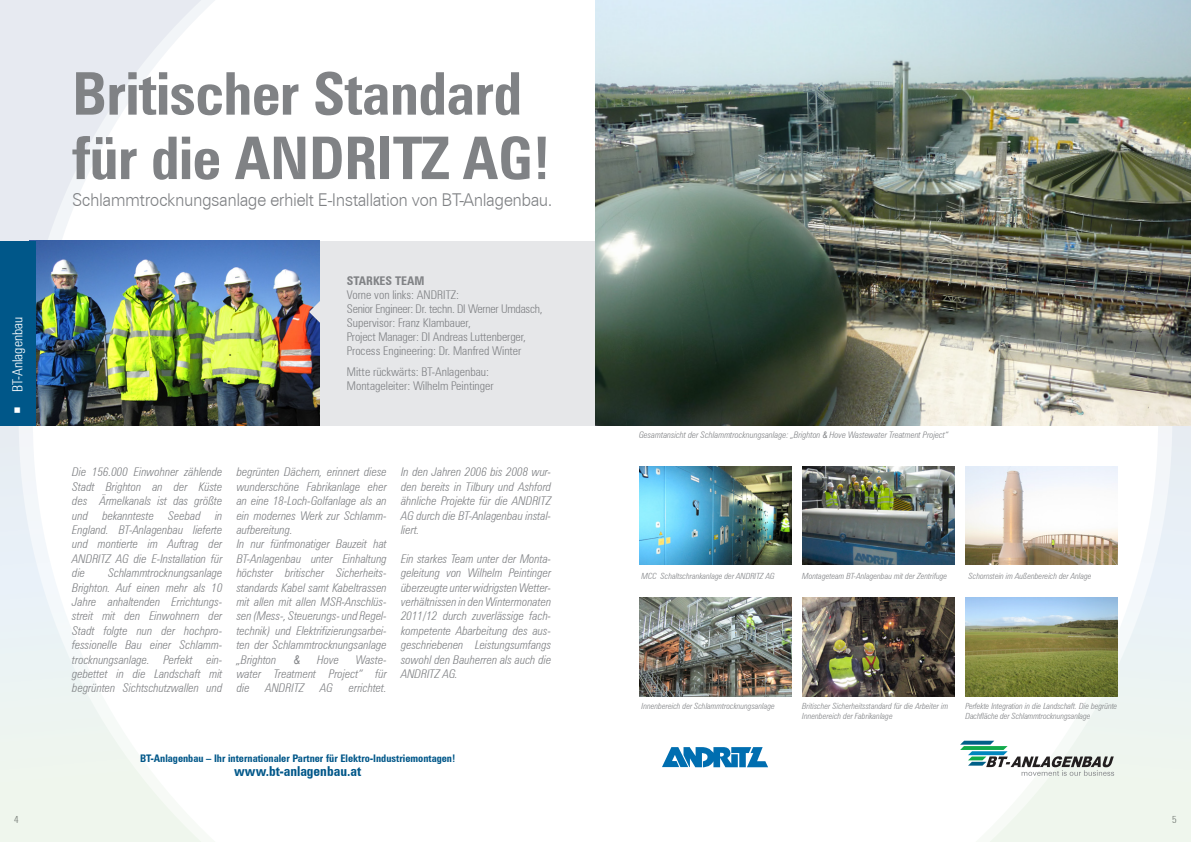
<style>
.page{position:relative;width:1191px;height:842px;background:#fff}
.page>*{position:absolute;margin:0;border:0;box-sizing:border-box;transform-origin:0 0}
.t1{font:700 58.9px/64.4px "Zurich BTG Condensed";letter-spacing:-.01em;color:#808285}
.t2{font:17.7px "Zurich BTG Light";letter-spacing:-.03em;color:#808285;scale:.95 1}
.t3{font:14px "Zurich BTGLC";color:#fff}
.t4{font:700 13.7px "Zurich BTG Condensed";color:#005789}
.t5{font:italic 12px/14.4px "Zurich BTGLC";color:#808285;text-align:justify}
.t6{font:12px/14px "Zurich BTGLC";color:#808285}
.t7{font:700 12px "Zurich BTG Condensed";color:#808285}
.t8{font:700 10.5px "Zurich BTG Condensed";color:#005789}
.t9{font:10px "Zurich BTGLC";color:#57585a}
.t10{font:italic 9px "Zurich BTGLC";color:#808285}
.t11{font:italic 8.5px/10.2px "Zurich BTGLC";color:#808285}
</style>
<div class="page">
<svg style="left:979px;top:425px;width:212px;height:417px"></svg>
<svg style="left:0;top:0;width:211px;height:842px"></svg>
<div style="left:0;top:241px;width:1191px;height:184px;background:#e6e7e9"></div>
<img style="left:35px;top:241px;width:285px;height:184px">
<img style="left:595px;top:0;width:596px;height:425px">
<svg style="left:309px;top:301px;width:11px;height:22px"></svg>
<div style="left:0;top:241px;width:35px;height:184px;background:#005789"></div>
<svg style="left:662px;top:747px;width:106px;height:21px"></svg>
<svg style="left:960px;top:741px;width:154px;height:35px"></svg>
<img style="left:639px;top:466px;width:152px;height:99px">
<img style="left:802px;top:466px;width:152px;height:99px">
<img style="left:965px;top:598px;width:152px;height:98px">
<img style="left:802px;top:598px;width:152px;height:98px">
<img style="left:639px;top:598px;width:152px;height:98px">
<img style="left:965px;top:466px;width:152px;height:99px">
<p class="t3" style="left:9px;top:414px;width:99px;rotate:-90deg">○ BT-Anlagenbau</p>
<h1 class="t1" style="left:72px;top:61px;width:480px">Britischer Standard für die ANDRITZ AG!</h1>
<h2 class="t2" style="left:72px;top:189px;width:507px">Schlammtrocknungsanlage erhielt E-Installation von BT-Anlagenbau.</h2>
<p class="t7" style="left:347px;top:273px;width:79px">STARKES TEAM</p>
<p class="t6" style="left:347px;top:288px;width:197px">Vorne von links: ANDRITZ:<br>Senior Engineer: Dr. techn. DI Werner Umdasch, Supervisor: Franz Klambauer,<br>Project Manager: DI Andreas Luttenberger, Process Engineering: Dr. Manfred Winter</p>
<p class="t6" style="left:347px;top:364px;width:148px;line-height:14.4px">Mitte rückwärts: BT-Anlagenbau:<br>Montageleiter: Wilhelm Peintinger</p>
<p class="t5" style="left:72px;top:465px;width:152px">Die 156.000 Einwohner zählende Stadt Brighton an der Küste des Ärmelkanals ist das größte und bekannteste Seebad in England. BT-Anlagenbau lieferte und montierte im Auftrag der ANDRITZ AG die E-Installation für die</p>
<p class="t5" style="left:72px;top:566px;width:152px;text-indent:36px">Schlammtrocknungsanlage Brighton. Auf einen mehr als 10<br>Jahre anhaltenden Errichtungs&shy;streit mit den Einwohnern der Stadt folgte nun der hochpro&shy;fessionelle Bau einer Schlamm&shy;trocknungsanlage. Perfekt ein&shy;gebettet in die Landschaft mit begrünten Sichtschutzwallen und</p>
<p class="t5" style="left:237px;top:465px;width:152px;text-align:left">begrünten Dächern, erinnert diese wunderschöne Fabrikanlage eher an eine 18-Loch-Golfanlage als an ein modernes Werk zur Schlamm&shy;aufbereitung.<br>In nur fünfmonatiger Bauzeit hat<br>BT-Anlagenbau unter Einhaltung höchster britischer Sicherheits&shy;standards Kabel samt Kabeltrassen mit allen mit allen MSR-Anschlüs&shy;sen (Mess-, Steuerungs- und Regel&shy;technik) und Elektrifizierungsarbei&shy;ten der Schlammtrocknungsanlage „Brighton</p>
<p class="t5" style="left:293px;top:652px;width:8px">&amp;</p>
<p class="t5" style="left:317px;top:652px;width:23px">Hove</p>
<p class="t5" style="left:237px;top:652px;width:152px;text-indent:119px">Waste&shy;water Treatment Project“ für die</p>
<p class="t5" style="left:265px;top:681px;width:40px">ANDRITZ</p>
<p class="t5" style="left:320px;top:681px;width:14px">AG</p>
<p class="t5" style="left:349px;top:681px;width:39px">errichtet.</p>
<p class="t5" style="left:401px;top:465px;width:152px">In den Jahren 2006 bis 2008 wur&shy;den bereits in Tilbury und Ashford ähnliche Projekte für die ANDRITZ AG durch die BT-Anlagenbau instal&shy;liert.</p>
<p class="t5" style="left:401px;top:551px;width:152px">Ein starkes Team unter der Monta&shy;geleitung von Wilhelm Peintinger überzeugte unter widrigsten Wetter&shy;verhältnissen in den Wintermonaten 2011/12 durch zuverlässige fach&shy;kompetente Abarbeitung des aus&shy;geschriebenen Leistungsumfangs sowohl den Bauherren als auch die ANDRITZ AG.</p>
<p class="t8" style="left:140px;top:751px;width:317px">BT-Anlagenbau – Ihr internationaler Partner für Elektro-Industriemontagen!</p>
<p class="t4" style="left:234px;top:762px;width:128px">www.bt-anlagenbau.at</p>
<p class="t10" style="left:639px;top:429px;width:311px">Gesamtansicht der Schlammtrocknungsanlage: „Brighton &amp; Hove Wastewater Treatment Project“</p>
<p class="t11" style="left:641px;top:570px;width:134px">MCC Schaltschrankanlage der ANDRITZ AG</p>
<p class="t11" style="left:802px;top:570px;width:146px">Montageteam BT-Anlagenbau mit der Zentrifuge</p>
<p class="t11" style="left:968px;top:570px;width:125px">Schornstein im Außenbereich der Anlage</p>
<p class="t11" style="left:641px;top:701px;width:135px">Innenbereich der Schlammtrocknungsanlage</p>
<p class="t11" style="left:802px;top:701px;width:148px">Britischer Sicherheitsstandard für die Arbeiter im<br>Innenbereich der Fabrikanlage</p>
<p class="t11" style="left:965px;top:701px;width:153px">Perfekte Integration in die Landschaft. Die begrünte<br>Dachfläche der Schlammtrocknungsanlage</p>
<p class="t9" style="left:14px;top:814px;width:6px">4</p>
<p class="t9" style="left:1172px;top:814px;width:6px">5</p>
</div>
